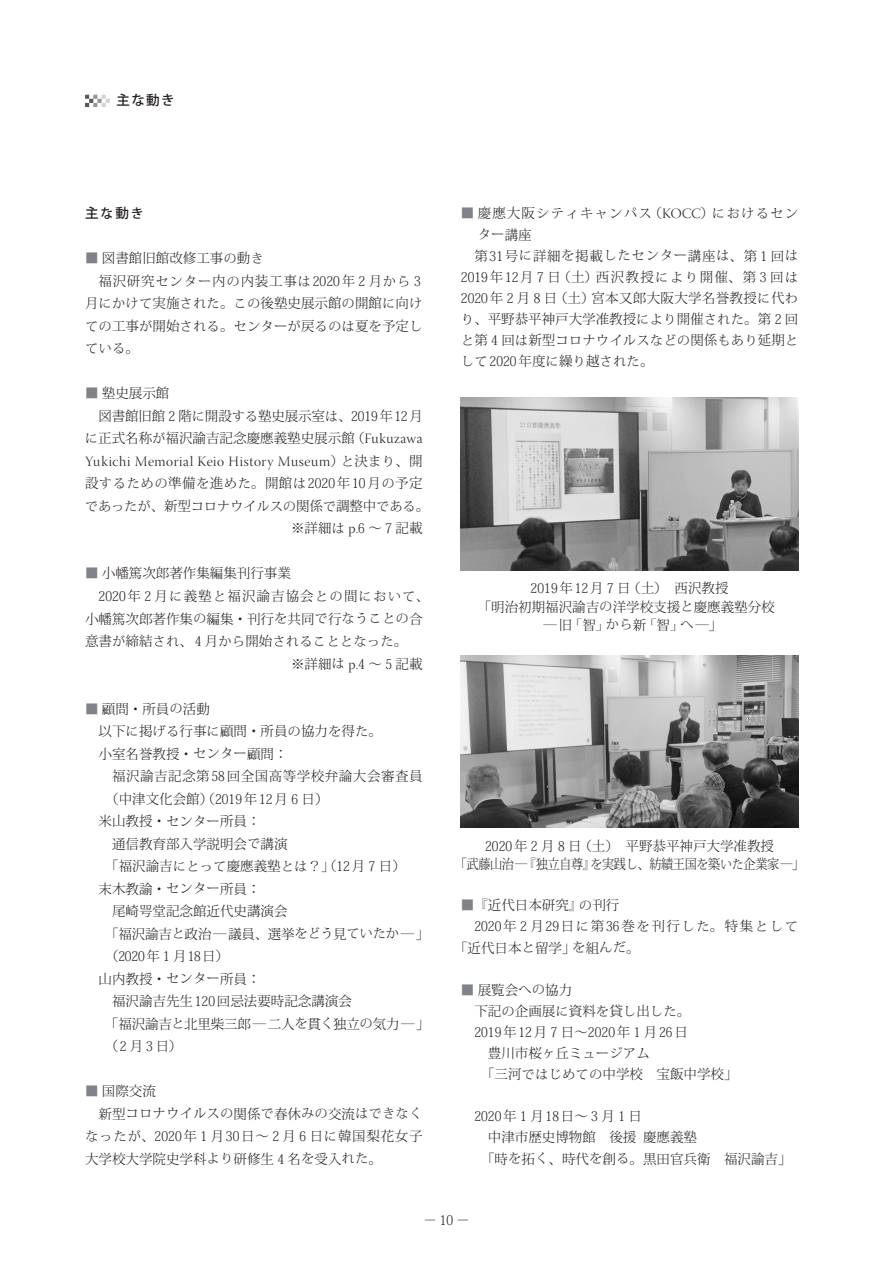
<style>
.page{position:relative;width:893px;height:1263px;background:#fff}
.page>*{position:absolute;margin:0;border:0;box-sizing:border-box;transform-origin:0 0}
.t1{font:14.1px "Warnock Pro Light Disp";letter-spacing:.035em;color:#231f20}
.t2{font:300 13.5px/21.1px "Koz Min Pro";color:#231f20}
.t3{font:300 13.5px/18.1px "Koz Min Pro";letter-spacing:-.03em;color:#231f20;text-align:center}
.t4{font:13.5px "Han M Light";color:#231f20}
.t5{font:300 13.5px "Koz Min Pro";letter-spacing:.055em;color:#231f20}
.t6{font:300 13.5px "Koz Min Pro";letter-spacing:.08em;color:#231f20}
.t7{font:300 13.5px "Koz Min Pro";letter-spacing:.04em;color:#231f20}
.t8{font:500 13.5px "Koz Go Pro";color:#231f20}
.t9{font:300 12.9px/22.5px "Koz Min Pro";letter-spacing:.055em;color:#231f20}
.t10{font:300 12.9px/21.1px "Koz Min Pro";letter-spacing:.14em;color:#231f20}
.t11{font:300 12.9px "Koz Min Pro";letter-spacing:.03em;color:#231f20}
.s1{font-size:12.9px}
.s2{color:#808285}
.s3{font-family:"Han M Light";font-weight:400}
.s4{font-size:13.5px}
.s5{font-family:"Warnock Pro Light Disp";font-weight:400;font-size:14.1px}
.s6{font-family:"Koz Min Pro";font-weight:300;font-size:13.5px}
.s7{font-family:"Koz Min Pro";font-weight:300;font-size:12.9px}
.s8{font-family:"Han M Light";font-weight:400;font-size:13.5px}
.s9{font-family:"Koz Min Pro";font-weight:300}
.s10{font-size:13.5px;color:#808285}
.s11{font-size:8.7px}
</style>
<div class="page">
<svg style="left:85px;top:95px;width:25px;height:12px"></svg>
<img style="left:461px;top:397px;width:337px;height:173px">
<img style="left:461px;top:655px;width:337px;height:173px">
<p class="t8" style="left:117px;top:92px;width:60px">主な動き</p>
<p class="t8" style="left:85px;top:205px;width:60px">主<span class="s1">な</span>動<span class="s1">き</span></p>
<p class="t2" style="left:85px;top:247px;width:180px"><span class="s2">■</span> 図書館旧館改修工事<span class="s1">の</span>動<span class="s1">き</span></p>
<p class="t5" style="left:99px;top:271px;width:324px">福沢研究<span class="s1">センター</span>内<span class="s1">の</span>内装工事<span class="s1">は</span><span class="s3">2020</span>年 <span class="s3">2</span> 月<span class="s1">から</span> <span class="s3">3</span></p>
<p class="t2" style="left:85px;top:292px;width:339px">月<span class="s1">にかけて</span>実施<span class="s1">された</span>。<span class="s1">この</span>後塾史展示館<span class="s1">の</span>開館<span class="s1">に</span>向<span class="s1">け</span></p>
<p class="t9" style="left:85px;top:314px;width:338px">ての<span class="s4">工事</span>が<span class="s4">開始</span>される<span class="s4">。</span>センターが<span class="s4">戻</span>るのは<span class="s4">夏</span>を<span class="s4">予定</span>している<span class="s4">。</span></p>
<p class="t2" style="left:85px;top:382px;width:86px"><span class="s2">■</span> 塾史展示館</p>
<p class="t2" style="left:98px;top:405px;width:326px">図書館旧館 <span class="s3">2</span> 階<span class="s1">に</span>開設<span class="s1">する</span>塾史展示室<span class="s1">は</span>、<span class="s3">2019</span>年<span class="s3">12</span>月</p>
<p class="t2" style="left:85px;top:427px;width:339px"><span class="s1">に</span>正式名称<span class="s1">が</span>福沢諭吉記念慶應義塾史展示館（<span class="s5">Fukuzawa</span></p>
<p class="t1" style="left:85px;top:454px;width:339px">Yukichi Memorial Keio History Museum<span class="s6">）</span><span class="s7">と</span><span class="s6">決</span><span class="s7">まり</span><span class="s6">、開</span></p>
<p class="t2" style="left:85px;top:472px;width:339px">設<span class="s1">するための</span>準備<span class="s1">を</span>進<span class="s1">めた</span>。開館<span class="s1">は</span><span class="s3">2020</span>年<span class="s3">10</span>月<span class="s1">の</span>予定</p>
<p class="t11" style="left:85px;top:497px;width:345px">であったが<span class="s4">、新型</span>コロナウイルスの<span class="s4">関係</span>で<span class="s4">調整中</span>である<span class="s4">。</span></p>
<p class="t2" style="left:291px;top:517px;width:133px">※詳細<span class="s1">は</span> <span class="s5">p.</span><span class="s3">6</span> ～ <span class="s3">7</span> 記載</p>
<p class="t2" style="left:85px;top:562px;width:207px"><span class="s2">■</span> 小幡篤次郎著作集編集刊行事業</p>
<p class="t6" style="left:99px;top:586px;width:332px"><span class="s3">2020</span>年 <span class="s3">2</span> 月<span class="s1">に</span>義塾<span class="s1">と</span>福沢諭吉協会<span class="s1">との</span>間<span class="s1">において</span>、</p>
<p class="t2" style="left:85px;top:607px;width:339px">小幡篤次郎著作集<span class="s1">の</span>編集・刊行<span class="s1">を</span>共同<span class="s1">で</span>行<span class="s1">なうことの</span>合</p>
<p class="t9" style="left:85px;top:629px;width:324px"><span class="s4">意書</span>が<span class="s4">締結</span>され<span class="s4">、</span><span class="s8">4</span> <span class="s4">月</span>から<span class="s4">開始</span>されることとなった<span class="s4">。</span></p>
<p class="t2" style="left:291px;top:652px;width:133px">※詳細<span class="s1">は</span> <span class="s5">p.</span><span class="s3">4</span> ～ <span class="s3">5</span> 記載</p>
<p class="t2" style="left:99px;top:697px;width:285px;line-height:22.5px;text-indent:-13px"><span class="s2">■</span> 顧問・所員<span class="s1">の</span>活動<br>以下<span class="s1">に</span>掲<span class="s1">げる</span>行事<span class="s1">に</span>顧問・所員<span class="s1">の</span>協力<span class="s1">を</span>得<span class="s1">た</span>。小室名誉教授・<span class="s1">センター</span>顧問：</p>
<p class="t7" style="left:112px;top:766px;width:312px">福沢諭吉記念第<span class="s3">58</span>回全国高等学校弁論大会審査員</p>
<p class="t2" style="left:105px;top:787px;width:225px">（中津文化会館）（<span class="s3">2019</span>年<span class="s3">12</span>月 <span class="s3">6</span> 日）</p>
<p class="t2" style="left:99px;top:810px;width:163px">米山教授・<span class="s1">センター</span>所員：</p>
<p class="t2" style="left:112px;top:832px;width:177px">通信教育部入学説明会<span class="s1">で</span>講演</p>
<p class="t2" style="left:105px;top:855px;width:302px">「福沢諭吉<span class="s1">にとって</span>慶應義塾<span class="s1">とは</span>？」（<span class="s3">12</span>月 <span class="s3">7</span> 日）</p>
<p class="t2" style="left:99px;top:877px;width:163px">末木教諭・<span class="s1">センター</span>所員：</p>
<p class="t2" style="left:112px;top:900px;width:177px">尾崎咢堂記念館近代史講演会</p>
<p class="t2" style="left:105px;top:922px;width:326px">「福沢諭吉<span class="s1">と</span>政治―議員、選挙<span class="s1">をどう</span>見<span class="s1">ていたか</span>―」</p>
<p class="t4" style="left:105px;top:949px;width:125px"><span class="s9">（</span>2020<span class="s9">年</span> 1 <span class="s9">月</span>18<span class="s9">日）</span></p>
<p class="t2" style="left:99px;top:967px;width:163px">山内教授・<span class="s1">センター</span>所員：</p>
<p class="t2" style="left:112px;top:990px;width:241px">福沢諭吉先生<span class="s3">120</span>回忌法要時記念講演会</p>
<p class="t2" style="left:105px;top:1012px;width:326px">「福沢諭吉<span class="s1">と</span>北里柴三郎―二人<span class="s1">を</span>貫<span class="s1">く</span>独立<span class="s1">の</span>気力―」</p>
<p class="t2" style="left:105px;top:1035px;width:79px">（<span class="s3">2</span>月<span class="s3">3</span>日）</p>
<p class="t2" style="left:85px;top:1080px;width:72px"><span class="s2">■</span> 国際交流</p>
<p class="t9" style="left:99px;top:1102px;width:325px"><span class="s4">新型</span>コロナウイルスの<span class="s4">関係</span>で<span class="s4">春休</span>みの<span class="s4">交流</span>はできなく</p>
<p class="t2" style="left:85px;top:1124px;width:339px;line-height:22.5px"><span class="s1">なったが</span>、<span class="s3">2020</span>年 <span class="s3">1</span> 月<span class="s3">30</span>日～ <span class="s3">2</span> 月 <span class="s3">6</span> 日<span class="s1">に</span>韓国梨花女子大学校大学院史学科<span class="s1">より</span>研修生 <span class="s3">4</span> 名<span class="s1">を</span>受入<span class="s1">れた</span>。</p>
<p class="t10" style="left:478px;top:202px;width:321px;text-indent:-17px"><span class="s10">■</span><span class="s4">慶應大阪</span>シティキャンパス<span class="s4">（</span><span class="s5">KOCC</span><span class="s4">）</span>におけるセンター<span class="s4">講座</span></p>
<p class="t2" style="left:461px;top:245px;width:339px;text-align:justify;text-indent:14px">第<span class="s3">31</span>号<span class="s1">に</span>詳細<span class="s1">を</span>掲載<span class="s1">したセンター</span>講座<span class="s1">は</span>、第 <span class="s3">1</span> 回<span class="s1">は</span><span class="s3">2019</span>年<span class="s3">12</span>月 <span class="s3">7</span> 日（土）西沢教授<span class="s1">により</span>開催、第 <span class="s3">3</span> 回<span class="s1">は</span><span class="s3">2020</span>年 <span class="s3">2</span> 月 <span class="s3">8</span> 日（土）宮本又郎大阪大学名誉教授<span class="s1">に</span>代<span class="s1">わり</span>、平野恭平神戸大学准教授<span class="s1">により</span>開催<span class="s1">された</span>。第 <span class="s3">2</span> 回</p>
<p class="t9" style="left:461px;top:329px;width:338px;line-height:21.1px">と<span class="s4">第</span> <span class="s8">4</span> <span class="s4">回</span>は<span class="s4">新型</span>コロナウイルスなどの<span class="s4">関係</span>もあり<span class="s4">延期</span>として<span class="s8">2020</span><span class="s4">年度</span>に<span class="s4">繰</span>り<span class="s4">越</span>された<span class="s4">。</span></p>
<p class="t2" style="left:531px;top:577px;width:199px"><span class="s3">2019</span>年<span class="s3">12</span>月 <span class="s3">7</span> 日（土）西沢教授</p>
<p class="t2" style="left:478px;top:596px;width:298px">「明治初期福沢諭吉<span class="s1">の</span>洋学校支援<span class="s1">と</span>慶應義塾分校</p>
<p class="t2" style="left:543px;top:614px;width:180px">―旧<sup>「</sup>智<span class="s11">」</span><span class="s1">から</span>新<sup>「</sup>智<span class="s11">」</span><span class="s1">へ</span>―」</p>
<p class="t3" style="left:455px;top:836px;width:351px"><span class="s3">2020</span>年 <span class="s3">2</span> 月 <span class="s3">8</span> 日（土）平野恭平神戸大学准教授<br>「武藤山治―『独立自尊』<span class="s1">を</span>実践<span class="s1">し</span>、紡績王国<span class="s1">を</span>築<span class="s1">いた</span>企業家―」</p>
<p class="t2" style="left:461px;top:894px;width:160px"><span class="s2">■</span>『近代日本研究』<span class="s1">の</span>刊行</p>
<p class="t2" style="left:474px;top:915px;width:325px"><span class="s3">2020</span>年 <span class="s3">2</span> 月<span class="s3">29</span>日<span class="s1">に</span>第<span class="s3">36</span>巻<span class="s1">を</span>刊行<span class="s1">した</span>。特集<span class="s1">として</span></p>
<p class="t2" style="left:454px;top:936px;width:187px">「近代日本<span class="s1">と</span>留学」<span class="s1">を</span>組<span class="s1">んだ</span>。</p>
<p class="t2" style="left:474px;top:979px;width:217px;text-indent:-14px"><span class="s2">■</span> 展覧会<span class="s1">への</span>協力<br>下記<span class="s1">の</span>企画展<span class="s1">に</span>資料<span class="s1">を</span>貸<span class="s1">し</span>出<span class="s1">した</span>。</p>
<p class="t4" style="left:474px;top:1025px;width:215px">2019<span class="s9">年</span>12<span class="s9">月</span> 7 <span class="s9">日～</span>2020<span class="s9">年</span> 1 <span class="s9">月</span>26<span class="s9">日</span></p>
<p class="t9" style="left:488px;top:1041px;width:163px"><span class="s4">豊川市桜</span>ヶ<span class="s4">丘</span>ミュージアム</p>
<p class="t2" style="left:481px;top:1063px;width:258px">「三河<span class="s1">ではじめての</span>中学校 宝飯中学校」</p>
<p class="t4" style="left:474px;top:1109px;width:169px">2020<span class="s9">年</span> 1 <span class="s9">月</span>18<span class="s9">日～</span> 3 <span class="s9">月</span> 1 <span class="s9">日</span></p>
<p class="t2" style="left:481px;top:1126px;width:312px;text-indent:7px">中津市歴史博物館 後援慶應義塾<br>「時<span class="s1">を</span>拓<span class="s1">く</span>、時代<span class="s1">を</span>創<span class="s1">る</span>。黒田官兵衛 福沢諭吉」</p>
<p class="t2" style="left:423px;top:1209px;width:48px">－<span class="s3">10</span>－</p>
</div>
